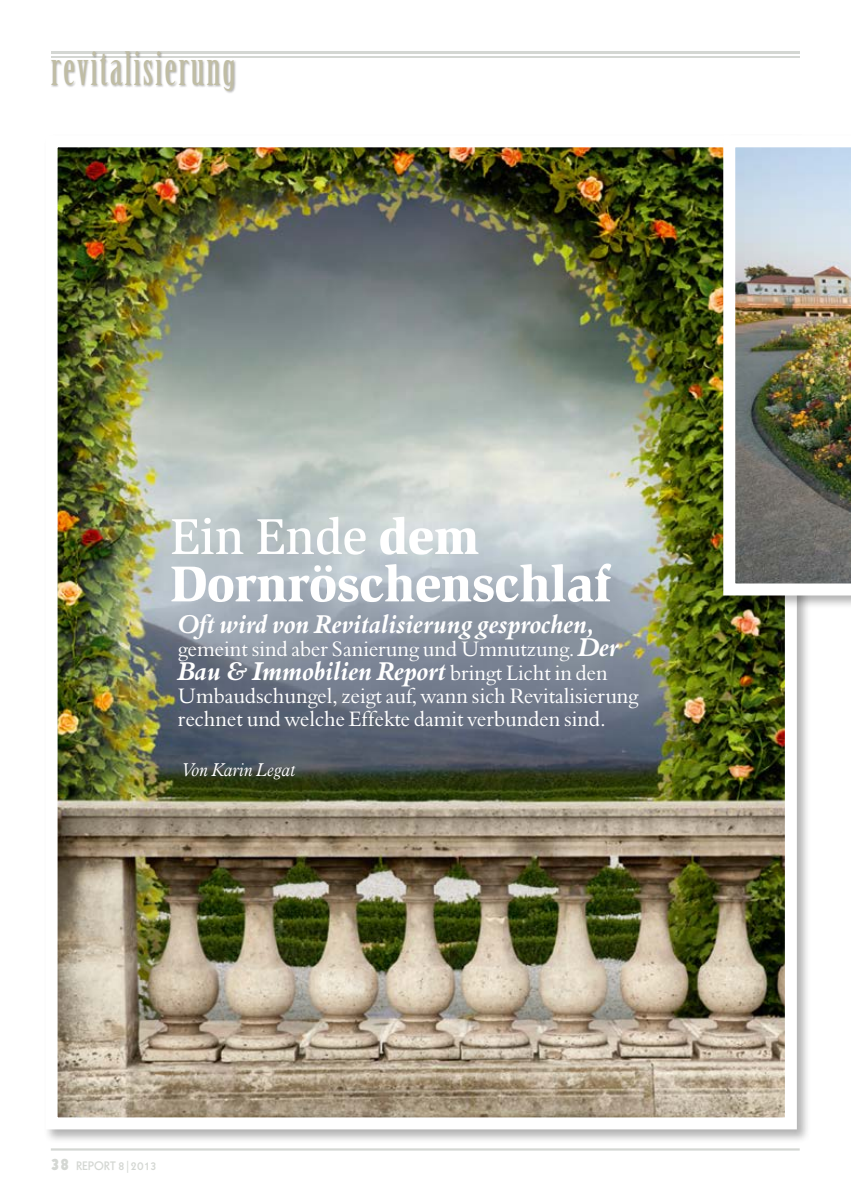
<style>
.page{position:relative;width:851px;height:1191px;background:#fff}
.page>*{position:absolute;margin:0;border:0;box-sizing:border-box;transform-origin:0 0}
.t1{font:900 51.75px/47.4px "Slimbach";letter-spacing:-.01em;color:#fff}
.t2{font:45px "Birch Std";letter-spacing:.05em;color:#c0bda4}
.t3{font:26.55px "Aldine 401 BT Bold Italic A";color:#fff}
.t4{font:21.6px/23.2px "Aldine 401 BT Roman A";color:#fff}
.t5{font:italic 300 18px "Aldine 721 BT";color:#fff}
.t6{font:12px "Geometric 231 BT Bold C";color:#d4d7d3}
.s1{font-weight:500}
.s2{font-family:"Aldine 401 BT Bold Italic A";font-size:26.55px}
.s3{font-family:"Aldine 401 BT Roman A";font-size:21.6px}
.s4{font-family:"Geometric 231 BT Heavy C";font-size:16.5px}
</style>
<div class="page">
<div style="left:43px;top:133px;width:768px;height:1010px;background:#000;opacity:.3"></div>
<img style="left:59px;top:148px;width:724px;height:968px">
<div style="left:46px;top:135px;width:750px;height:994px;border:12px solid #fff"></div>
<hr style="left:51px;top:51px;width:748px;height:3px;background:#d4d7d3">
<hr style="left:51px;top:56px;width:748px;height:1px;background:#d4d7d3">
<div style="left:50px;top:51px;width:187px;height:43px;background:#000;opacity:.3"></div>
<hr style="left:51px;top:1148px;width:748px;height:2px;background:#d4d7d3">
<div style="left:721px;top:133px;width:129px;height:476px;background:#000;opacity:.3"></div>
<img style="left:723px;top:135px;width:127px;height:460px">
<h2 class="t2" style="left:51px;top:43px;width:186px">revitalisierung</h2>
<h1 class="t1" style="left:170px;top:512px;width:442px"><span class="s1">Ein Ende</span> dem<br>Dornröschenschlaf</h1>
<p class="t3" style="left:178px;top:607px;width:417px">Oft wird von Revitalisierung gesprochen,</p>
<p class="t4" style="left:178px;top:637px;width:442px">gemeint sind aber Sanierung und Umnutzung. <span class="s2">Der</span></p>
<p class="t3" style="left:178px;top:654px;width:431px">Bau &amp; Immobilien Report <span class="s3">bringt Licht in den</span></p>
<p class="t4" style="left:178px;top:683px;width:462px">Umbaudschungel, zeigt auf, wann sich Revitalisierung rechnet und welche Effekte damit verbunden sind.</p>
<p class="t5" style="left:182px;top:759px;width:115px">Von Karin Legat</p>
<p class="t6" style="left:51px;top:1157px;width:107px"><span class="s4">38</span> REPORT 8|2013</p>
</div>
